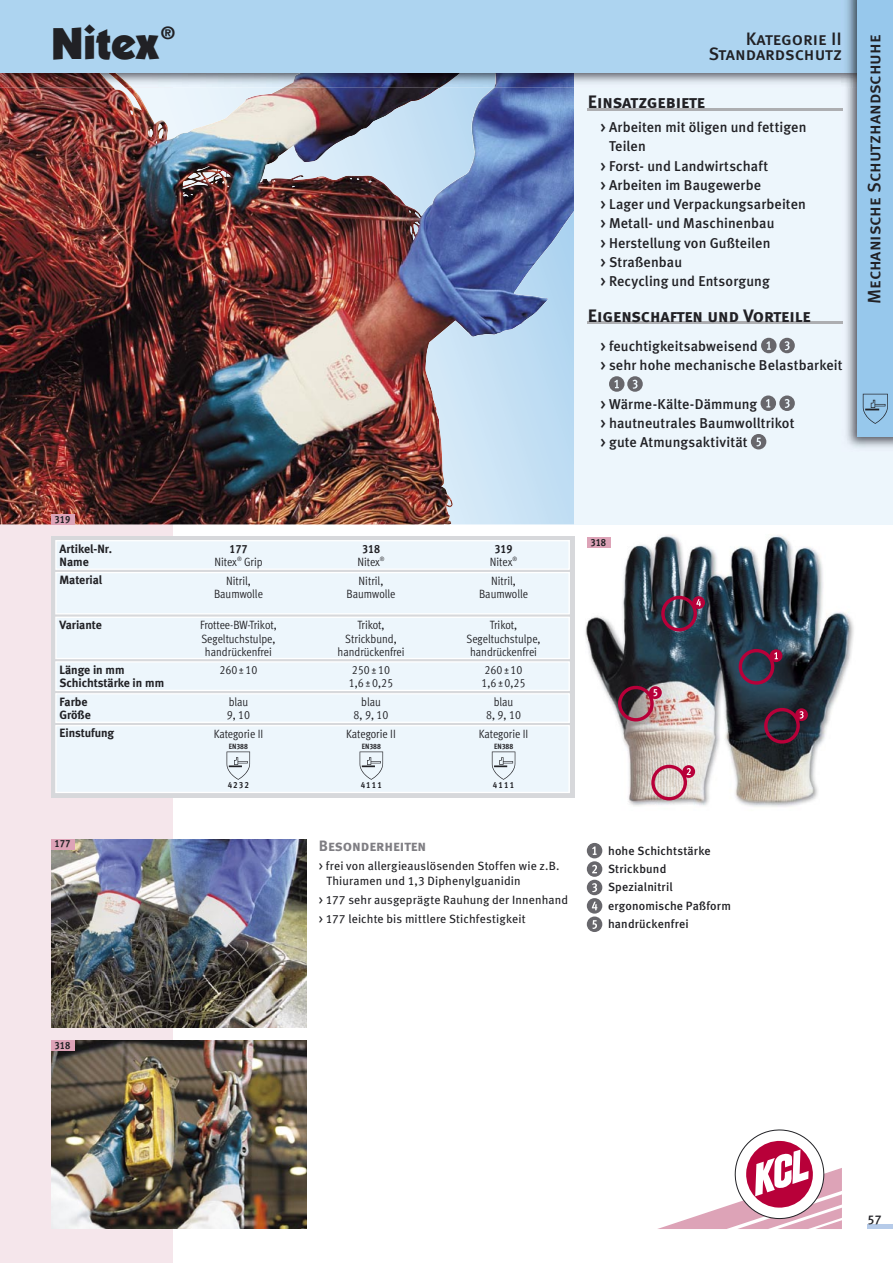
<style>
.page{position:relative;width:893px;height:1263px;background:#fff}
.page>*{position:absolute;margin:0;border:0;box-sizing:border-box;transform-origin:0 0}
.t1{font:900 45px "Itc Kabel";color:#212125}
.t2{font:18px/15.8px "Meta Medium CELF Caps";letter-spacing:-.005em;color:#212125;text-align:right}
.t3{font:18px "Meta Bold CELF Caps";letter-spacing:-.005em;color:#212125}
.t4{font:900 18px "Itc Kabel";color:#212125}
.t5{font:15px "Meta Bold CELF Caps";letter-spacing:-.005em;color:#7f7e83}
.t6{font:14.25px/19.2px "Meta Medium CELF";letter-spacing:.01em;color:#212125}
.t7{font:12.75px "Meta Medium CELF";color:#212125}
.t8{font:12px "Meta Cond Normal LF";color:#212125}
.t9{font:12px/15px "Meta Book CELF";letter-spacing:.01em;color:#212125}
.t10{font:12px/13.2px "Meta Bold CELF";color:#212125}
.t11{font:12px/18.5px "Meta Medium CELF";letter-spacing:.015em;color:#212125}
.t12{font:12px "Meta Cond Bold LF";color:#212125}
.t13{font:10.5px "Meta Cond Bold LF";color:#212125}
.t14{font:10.5px "Meta Cond Bold LF";color:#fff}
.t15{font:9px "Meta Cond Bold LF";color:#212125}
.t16{font:7.65px "Meta Cond Bold LF";color:#212125}
</style>
<div class="page">
<div style="left:0;top:524px;width:173px;height:739px;background:#f5e6eb"></div>
<svg style="left:658px;top:1129px;width:184px;height:100px"></svg>
<hr style="left:867px;top:1225px;width:26px;height:4px;background:#b6cbe9">
<img style="left:0;top:72px;width:574px;height:452px">
<img style="left:51px;top:839px;width:255px;height:189px">
<img style="left:51px;top:1040px;width:255px;height:189px">
<div style="left:574px;top:72px;width:319px;height:453px;background:#edf6fc"></div>
<img style="left:99px;top:72px;width:397px;height:16px">
<div style="left:0;top:0;width:893px;height:72px;background:#add4f0"></div>
<div style="left:51px;top:536px;width:523px;height:261px;background:#d7d8db"></div>
<div style="left:51px;top:514px;width:23px;height:11px;background:#dda3b7"></div>
<div style="left:51px;top:839px;width:23px;height:10px;background:#dda3b7"></div>
<div style="left:51px;top:1040px;width:23px;height:10px;background:#dda3b7"></div>
<img style="left:585px;top:535px;width:269px;height:272px">
<div style="left:587px;top:537px;width:23px;height:11px;background:#dda3b7"></div>
<svg style="left:55px;top:540px;width:515px;height:253px;background:#ecf4fa"></svg>
<div style="left:770px;top:649px;width:12px;height:13px;background:#b80039;border-radius:50%"></div>
<svg style="left:720px;top:629px;width:58px;height:56px;background:#373449"></svg>
<div style="left:682px;top:765px;width:13px;height:13px;background:#b80039;border-radius:50%"></div>
<svg style="left:651px;top:765px;width:40px;height:35px"></svg>
<div style="left:692px;top:596px;width:13px;height:13px;background:#b80039;border-radius:50%"></div>
<svg style="left:661px;top:596px;width:40px;height:35px"></svg>
<svg style="left:618px;top:686px;width:47px;height:36px;background:#8e5a65"></svg>
<div style="left:649px;top:686px;width:13px;height:13px;background:#b80039;border-radius:50%"></div>
<svg style="left:795px;top:708px;width:13px;height:13px"></svg>
<svg style="left:727px;top:708px;width:77px;height:51px;background:#392b36"></svg>
<img style="left:842px;top:0;width:51px;height:448px">
<div style="left:857px;top:0;width:36px;height:437px;background:#97c8ec"></div>
<svg style="left:863px;top:394px;width:25px;height:30px"></svg>
<hr style="left:588px;top:108px;width:255px;height:3px;background:#adaeb1">
<hr style="left:588px;top:321px;width:255px;height:2px;background:#adaeb1">
<svg style="left:761px;top:338px;width:34px;height:15px"></svg>
<svg style="left:609px;top:376px;width:34px;height:16px"></svg>
<svg style="left:761px;top:395px;width:34px;height:16px"></svg>
<svg style="left:751px;top:434px;width:15px;height:15px"></svg>
<div style="left:587px;top:843px;width:15px;height:15px;background:#68676c;border-radius:50%"></div>
<svg style="left:592px;top:846px;width:5px;height:9px"></svg>
<div style="left:587px;top:861px;width:15px;height:16px;background:#68676c;border-radius:50%"></div>
<svg style="left:592px;top:865px;width:5px;height:8px"></svg>
<div style="left:587px;top:880px;width:15px;height:15px;background:#68676c;border-radius:50%"></div>
<svg style="left:592px;top:883px;width:5px;height:9px"></svg>
<svg style="left:587px;top:898px;width:15px;height:16px"></svg>
<svg style="left:592px;top:902px;width:5px;height:8px"></svg>
<div style="left:587px;top:916px;width:15px;height:16px;background:#68676c;border-radius:50%"></div>
<svg style="left:592px;top:920px;width:5px;height:9px"></svg>
<h1 class="t1" style="left:51px;top:15px;width:109px">Nitex</h1>
<p class="t4" style="left:161px;top:22px;width:16px">®</p>
<p class="t2" style="left:708px;top:31px;width:135px">Kategorie II<br>Standardschutz</p>
<p class="t3" style="left:588px;top:91px;width:119px">Einsatzgebiete</p>
<p class="t6" style="left:600px;top:118px;width:207px">&gt; Arbeiten mit öligen und fettigen</p>
<p class="t6" style="left:609px;top:137px;width:38px">Teilen</p>
<p class="t6" style="left:600px;top:156px;width:169px">&gt; Forst- und Landwirtschaft</p>
<p class="t6" style="left:600px;top:175px;width:162px">&gt; Arbeiten im Baugewerbe</p>
<p class="t6" style="left:600px;top:195px;width:207px">&gt; Lager und Verpackungsarbeiten</p>
<p class="t6" style="left:600px;top:214px;width:175px">&gt; Metall- und Maschinenbau</p>
<p class="t6" style="left:600px;top:233px;width:172px">&gt; Herstellung von Gußteilen</p>
<p class="t6" style="left:600px;top:252px;width:83px">&gt; Straßenbau</p>
<p class="t6" style="left:600px;top:272px;width:171px">&gt; Recycling und Entsorgung</p>
<p class="t3" style="left:588px;top:304px;width:224px">Eigenschaften und Vorteile</p>
<p class="t6" style="left:600px;top:337px;width:244px">&gt; feuchtigkeitsabweisend<br>&gt; sehr hohe mechanische Belastbarkeit</p>
<p class="t6" style="left:600px;top:394px;width:195px">&gt; Wärme-Kälte-Dämmung<br>&gt; hautneutrales Baumwolltrikot &gt; gute Atmungsaktivität</p>
<p class="t2" style="left:866px;top:304px;width:271px;rotate:-90deg">Mechanische Schutzhandschuhe</p>
<p class="t13" style="left:55px;top:513px;width:17px">319</p>
<p class="t10" style="left:60px;top:542px;width:54px">Artikel-Nr.<br>Name</p>
<p class="t12" style="left:229px;top:541px;width:19px">177</p>
<p class="t12" style="left:362px;top:541px;width:19px">318</p>
<p class="t12" style="left:495px;top:541px;width:19px">319</p>
<p class="t8" style="left:214px;top:555px;width:50px">Nitex<sup>®</sup> Grip</p>
<p class="t8" style="left:357px;top:555px;width:29px">Nitex<sup>®</sup></p>
<p class="t8" style="left:490px;top:555px;width:29px">Nitex<sup>®</sup></p>
<p class="t10" style="left:60px;top:574px;width:44px">Material</p>
<p class="t8" style="left:226px;top:574px;width:26px">Nitril,</p>
<p class="t8" style="left:359px;top:574px;width:26px">Nitril,</p>
<p class="t8" style="left:491px;top:574px;width:26px">Nitril,</p>
<p class="t8" style="left:214px;top:587px;width:50px">Baumwolle</p>
<p class="t8" style="left:347px;top:587px;width:50px">Baumwolle</p>
<p class="t8" style="left:479px;top:587px;width:50px">Baumwolle</p>
<p class="t10" style="left:60px;top:618px;width:44px">Variante</p>
<p class="t8" style="left:200px;top:618px;width:78px">Frottee-BW-Trikot,</p>
<p class="t8" style="left:357px;top:618px;width:29px">Trikot,</p>
<p class="t8" style="left:490px;top:618px;width:29px">Trikot,</p>
<p class="t8" style="left:201px;top:631px;width:76px">Segeltuchstulpe,</p>
<p class="t8" style="left:345px;top:631px;width:53px">Strickbund,</p>
<p class="t8" style="left:466px;top:631px;width:76px">Segeltuchstulpe,</p>
<p class="t8" style="left:205px;top:645px;width:69px">handrückenfrei</p>
<p class="t8" style="left:337px;top:645px;width:69px">handrückenfrei</p>
<p class="t8" style="left:470px;top:645px;width:69px">handrückenfrei</p>
<p class="t10" style="left:60px;top:663px;width:106px">Länge in mm<br>Schichtstärke in mm</p>
<p class="t8" style="left:219px;top:663px;width:40px">260 ± 10</p>
<p class="t8" style="left:352px;top:663px;width:40px">250 ± 10</p>
<p class="t8" style="left:484px;top:663px;width:40px">260 ± 10</p>
<p class="t8" style="left:349px;top:676px;width:46px">1,6 ± 0,25</p>
<p class="t8" style="left:481px;top:676px;width:46px">1,6 ± 0,25</p>
<p class="t10" style="left:60px;top:695px;width:33px">Farbe<br>Größe</p>
<p class="t8" style="left:229px;top:695px;width:21px">blau</p>
<p class="t8" style="left:361px;top:695px;width:21px">blau</p>
<p class="t8" style="left:494px;top:695px;width:21px">blau</p>
<p class="t8" style="left:227px;top:708px;width:25px">9, 10</p>
<p class="t8" style="left:354px;top:708px;width:36px">8, 9, 10</p>
<p class="t8" style="left:486px;top:708px;width:36px">8, 9, 10</p>
<p class="t10" style="left:60px;top:727px;width:56px">Einstufung</p>
<p class="t8" style="left:214px;top:727px;width:51px">Kategorie II</p>
<p class="t8" style="left:346px;top:727px;width:51px">Kategorie II</p>
<p class="t8" style="left:479px;top:727px;width:51px">Kategorie II</p>
<p class="t13" style="left:55px;top:837px;width:17px">177</p>
<p class="t16" style="left:229px;top:742px;width:21px">EN388</p>
<p class="t15" style="left:228px;top:779px;width:23px">4 2 3 2</p>
<p class="t16" style="left:362px;top:742px;width:21px">EN388</p>
<p class="t15" style="left:361px;top:779px;width:23px">4 1 1 1</p>
<p class="t16" style="left:494px;top:742px;width:21px">EN388</p>
<p class="t15" style="left:493px;top:779px;width:23px">4 1 1 1</p>
<p class="t5" style="left:319px;top:836px;width:109px">Besonderheiten</p>
<p class="t9" style="left:326px;top:858px;width:235px;text-indent:-7px">&gt; frei von allergieauslösenden Stoffen wie z.B.<br>Thiuramen und 1,3 Diphenylguanidin</p>
<p class="t9" style="left:319px;top:890px;width:251px;line-height:19.2px">&gt; 177 sehr ausgeprägte Rauhung der Innenhand &gt; 177 leichte bis mittlere Stichfestigkeit</p>
<p class="t13" style="left:590px;top:536px;width:17px">318</p>
<p class="t14" style="left:653px;top:686px;width:7px">5</p>
<p class="t11" style="left:608px;top:841px;width:124px">hohe Schichtstärke<br>Strickbund<br>Spezialnitril ergonomische Paßform handrückenfrei</p>
<p class="t13" style="left:55px;top:1039px;width:17px">318</p>
<p class="t7" style="left:867px;top:1212px;width:16px">57</p>
</div>
